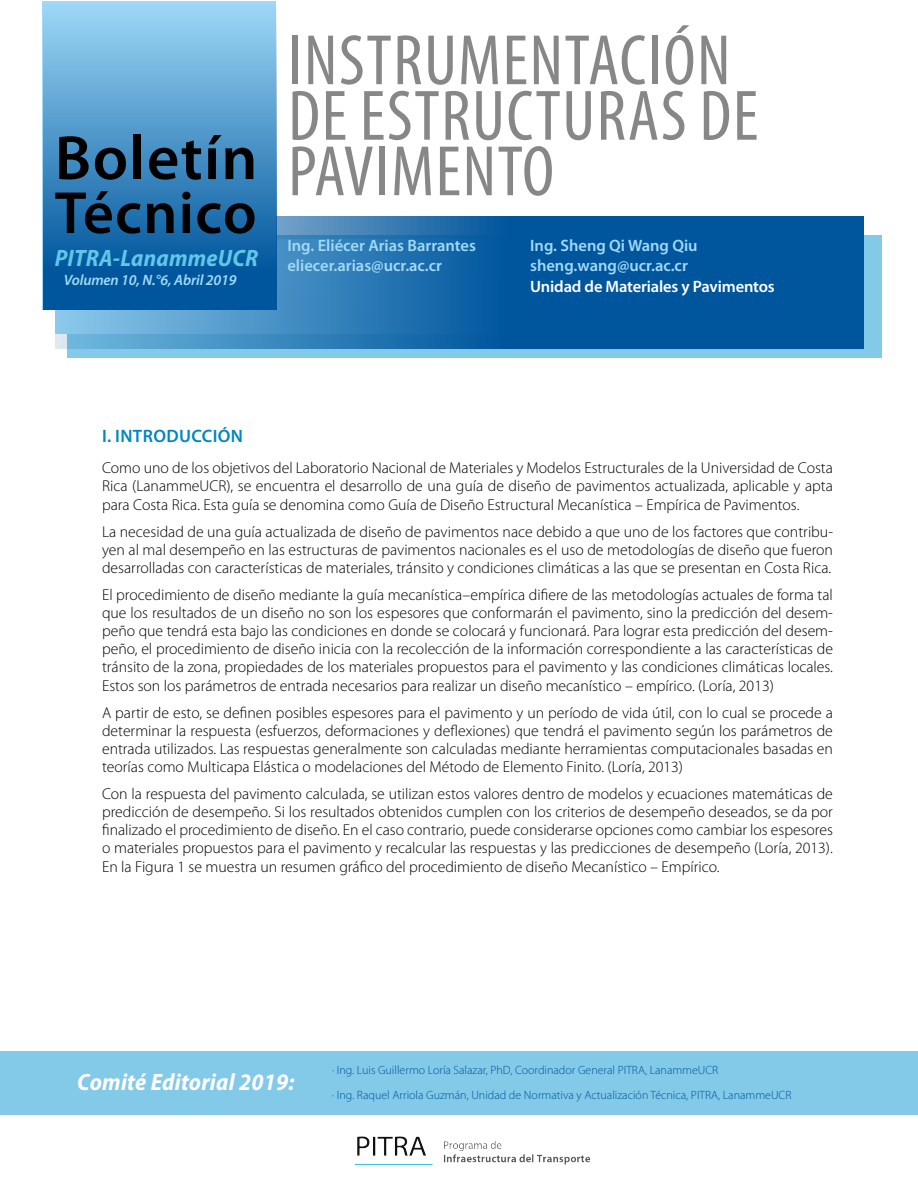
<style>
.page{position:relative;width:918px;height:1188px;background:#fff}
.page>*{position:absolute;margin:0;border:0;box-sizing:border-box;transform-origin:0 0}
.t1{font:condensed 72px/55.5px "Myriad Pro";letter-spacing:.02em;color:#878787}
.t2{font:600 63px "Myriad Pro";letter-spacing:.02em;color:#000}
.t3{font:600 60px "Myriad Pro";letter-spacing:.02em;color:#000}
.t4{font:italic 700 semi-condensed 23.7px "Myriad Pro";letter-spacing:.01em;color:#fff}
.t5{font:italic 700 semi-condensed 23.7px "Myriad Pro";letter-spacing:.01em;color:#62c6e9}
.t6{font:600 18px "Myriad Pro";letter-spacing:.02em;color:#0086c1}
.t7{font:600 16.5px/19.5px "Myriad Pro";color:#a1daf8}
.t8{font:600 16.5px "Myriad Pro";letter-spacing:-.01em;color:#fff}
.t9{font:300 15.75px/18.1px "Myriad Pro";color:#000;text-align:justify}
.t10{font:italic 600 15px "Myriad Pro";letter-spacing:-.01em;color:#a1daf8}
.t11{font:300 12px/25px "Myriad Pro";color:#00569d}
</style>
<div class="page">
<div style="left:67px;top:235px;width:814px;height:123px;background:#83c9e8"></div>
<svg style="left:55px;top:217px;width:809px;height:132px;background:#1668a9"></svg>
<div style="left:43px;top:0;width:233px;height:310px;background:linear-gradient(to bottom,#9ed7f6,#004893)"></div>
<div style="left:0;top:1051px;width:918px;height:64px;background:#83c9e8"></div>
<img style="left:355px;top:1136px;width:236px;height:29px">
<h2 class="t2" style="left:55px;top:118px;width:204px">Boletín</h2>
<h3 class="t3" style="left:55px;top:175px;width:203px">Técnico</h3>
<h3 class="t5" style="left:55px;top:243px;width:205px">PITRA-LanammeUCR</h3>
<p class="t10" style="left:64px;top:271px;width:174px">Volumen 10, N.°6, Abril 2019</p>
<h1 class="t1" style="left:288px;top:32px;width:472px">INSTRUMENTACIÓN<br>DE ESTRUCTURAS DE<br>PAVIMENTO</h1>
<p class="t7" style="left:287px;top:236px;width:190px">Ing. Eliécer Arias Barrantes eliecer.arias@ucr.ac.cr</p>
<p class="t7" style="left:530px;top:236px;width:169px">Ing. Sheng Qi Wang Qiu sheng.wang@ucr.ac.cr</p>
<p class="t8" style="left:530px;top:276px;width:246px">Unidad de Materiales y Pavimentos</p>
<p class="t6" style="left:102px;top:425px;width:142px">I. INTRODUCCIÓN</p>
<p class="t9" style="left:102px;top:459px;width:732px">Como uno de los objetivos del Laboratorio Nacional de Materiales y Modelos Estructurales de la Universidad de Costa Rica (LanammeUCR), se encuentra el desarrollo de una guía de diseño de pavimentos actualizada, aplicable y apta para Costa Rica. Esta guía se denomina como Guía de Diseño Estructural Mecanística – Empírica de Pavimentos.</p>
<p class="t9" style="left:102px;top:523px;width:733px">La necesidad de una guía actualizada de diseño de pavimentos nace debido a que uno de los factores que contribu&shy;yen al mal desempeño en las estructuras de pavimentos nacionales es el uso de metodologías de diseño que fueron desarrolladas con características de materiales, tránsito y condiciones climáticas a las que se presentan en Costa Rica.</p>
<p class="t9" style="left:102px;top:586px;width:733px">El procedimiento de diseño mediante la guía mecanística–empírica difiere de las metodologías actuales de forma tal que los resultados de un diseño no son los espesores que conformarán el pavimento, sino la predicción del desem&shy;peño que tendrá esta bajo las condiciones en donde se colocará y funcionará. Para lograr esta predicción del desem&shy;peño, el procedimiento de diseño inicia con la recolección de la información correspondiente a las características de tránsito de la zona, propiedades de los materiales propuestos para el pavimento y las condiciones climáticas locales.<br>Estos son los parámetros de entrada necesarios para realizar un diseño mecanístico – empírico. (Loría, 2013)</p>
<p class="t9" style="left:102px;top:704px;width:732px">A partir de esto, se definen posibles espesores para el pavimento y un período de vida útil, con lo cual se procede a determinar la respuesta (esfuerzos, deformaciones y deflexiones) que tendrá el pavimento según los parámetros de entrada utilizados. Las respuestas generalmente son calculadas mediante herramientas computacionales basadas en teorías como Multicapa Elástica o modelaciones del Método de Elemento Finito. (Loría, 2013)</p>
<p class="t9" style="left:102px;top:785px;width:732px">Con la respuesta del pavimento calculada, se utilizan estos valores dentro de modelos y ecuaciones matemáticas de predicción de desempeño. Si los resultados obtenidos cumplen con los criterios de desempeño deseados, se da por finalizado el procedimiento de diseño. En el caso contrario, puede considerarse opciones como cambiar los espesores o materiales propuestos para el pavimento y recalcular las respuestas y las predicciones de desempeño (Loría, 2013).<br>En la Figura 1 se muestra un resumen gráfico del procedimiento de diseño Mecanístico – Empírico.</p>
<h3 class="t4" style="left:77px;top:1066px;width:219px">Comité Editorial 2019:</h3>
<p class="t11" style="left:332px;top:1058px;width:461px">· Ing. Luis Guillermo Loría Salazar, PhD, Coordinador General PITRA, LanammeUCR<br>· Ing. Raquel Arriola Guzmán, Unidad de Normativa y Actualización Técnica, PITRA, LanammeUCR</p>
</div>
